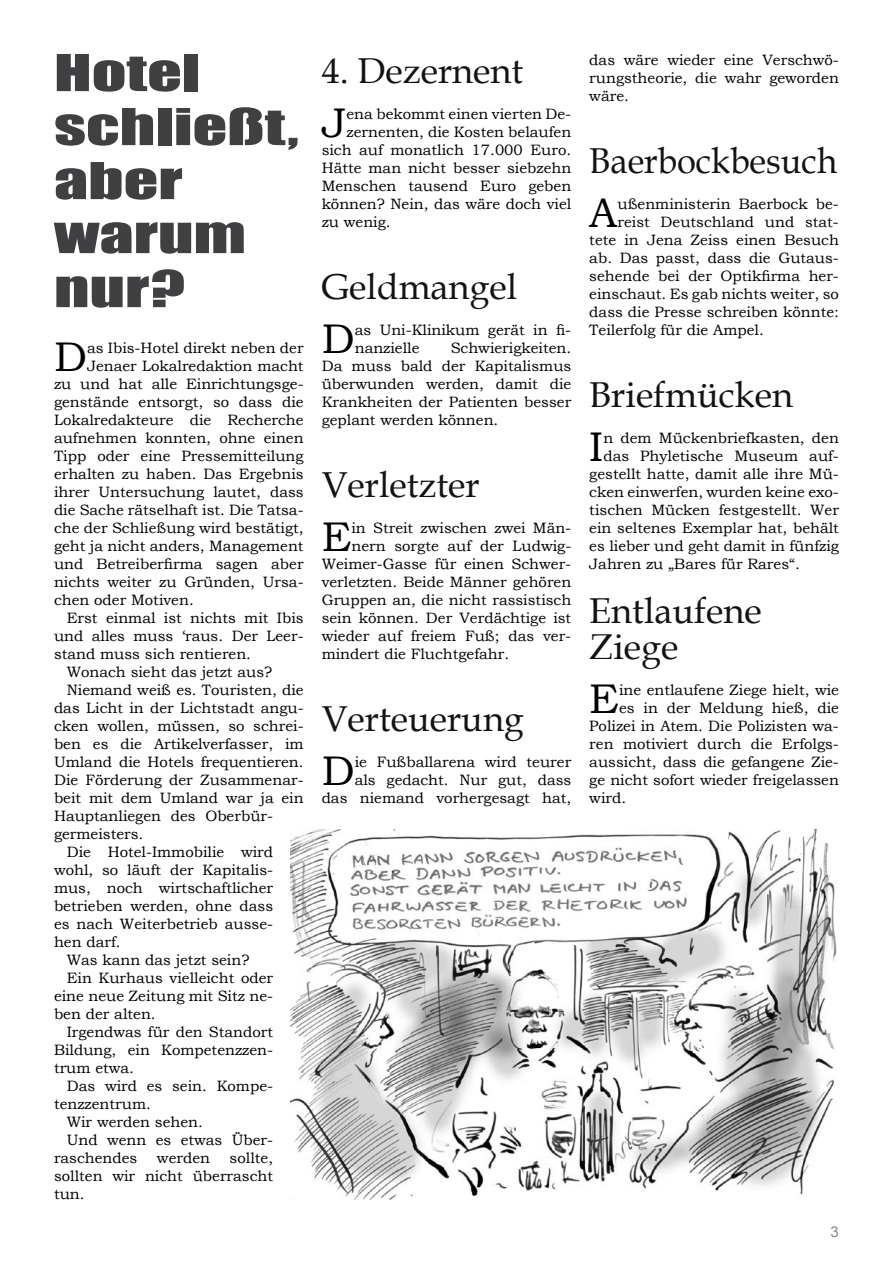
<style>
.page{position:relative;width:893px;height:1263px;background:#fff}
.page>*{position:absolute;margin:0;border:0;box-sizing:border-box;transform-origin:0 0}
.t1{font:46.95px/54px "Impact";color:#404042;scale:1.45 1}
.t2{font:41.4px "Bookman Old Style";color:#000}
.t3{font:36px/36px "Book Antiqua";color:#131314}
.t4{font:36px "Book Antiqua";color:#131314;scale:.96 1}
.t5{font:15px/18px "Bookman Old Style";color:#000;text-align:justify}
.t6{font:15px "Arial";color:#878889}
</style>
<div class="page">
<img style="left:290px;top:829px;width:547px;height:370px">
<h1 class="t1" style="left:54px;top:44px;width:170px">Hotel schließt, aber warum nur?</h1>
<h2 class="t2" style="left:54px;top:330px;width:35px">D</h2>
<p class="t5" style="left:87px;top:339px;width:218px">as Ibis-Hotel direkt neben der</p>
<p class="t5" style="left:87px;top:357px;width:218px">Jenaer Lokalredaktion macht</p>
<p class="t5" style="left:54px;top:375px;width:251px">zu und hat alle Einrichtungsge-</p>
<p class="t5" style="left:54px;top:393px;width:251px">genstände entsorgt, so dass die</p>
<p class="t5" style="left:54px;top:411px;width:251px">Lokalredakteure die Recherche</p>
<p class="t5" style="left:54px;top:429px;width:251px">aufnehmen konnten, ohne einen</p>
<p class="t5" style="left:54px;top:447px;width:251px">Tipp oder eine Pressemitteilung</p>
<p class="t5" style="left:54px;top:465px;width:251px">erhalten zu haben. Das Ergebnis</p>
<p class="t5" style="left:54px;top:483px;width:251px">ihrer Untersuchung lautet, dass</p>
<p class="t5" style="left:54px;top:501px;width:251px">die Sache rätselhaft ist. Die Tatsa-</p>
<p class="t5" style="left:54px;top:519px;width:251px">che der Schließung wird bestätigt,</p>
<p class="t5" style="left:54px;top:537px;width:251px">geht ja nicht anders, Management</p>
<p class="t5" style="left:54px;top:555px;width:251px">und Betreiberfirma sagen aber</p>
<p class="t5" style="left:54px;top:573px;width:251px">nichts weiter zu Gründen, Ursa-</p>
<p class="t5" style="left:54px;top:591px;width:141px">chen oder Motiven.</p>
<p class="t5" style="left:67px;top:609px;width:238px">Erst einmal ist nichts mit Ibis</p>
<p class="t5" style="left:54px;top:627px;width:251px">und alles muss ‘raus. Der Leer-</p>
<p class="t5" style="left:54px;top:645px;width:199px">stand muss sich rentieren.</p>
<p class="t5" style="left:67px;top:663px;width:207px">Wonach sieht das jetzt aus?</p>
<p class="t5" style="left:67px;top:681px;width:238px">Niemand weiß es. Touristen, die</p>
<p class="t5" style="left:54px;top:699px;width:251px">das Licht in der Lichtstadt angu-</p>
<p class="t5" style="left:54px;top:717px;width:251px">cken wollen, müssen, so schrei-</p>
<p class="t5" style="left:54px;top:735px;width:251px">ben es die Artikelverfasser, im</p>
<p class="t5" style="left:54px;top:753px;width:251px">Umland die Hotels frequentieren.</p>
<p class="t5" style="left:54px;top:771px;width:251px">Die Förderung der Zusammenar-</p>
<p class="t5" style="left:54px;top:789px;width:251px">beit mit dem Umland war ja ein</p>
<p class="t5" style="left:54px;top:807px;width:221px">Hauptanliegen des Oberbür-</p>
<p class="t5" style="left:54px;top:825px;width:91px">germeisters.</p>
<p class="t5" style="left:67px;top:843px;width:208px">Die Hotel-Immobilie wird</p>
<p class="t5" style="left:54px;top:861px;width:221px">wohl, so läuft der Kapitalis-</p>
<p class="t5" style="left:54px;top:879px;width:221px">mus, noch wirtschaftlicher</p>
<p class="t5" style="left:54px;top:897px;width:221px">betrieben werden, ohne dass</p>
<p class="t5" style="left:54px;top:915px;width:221px">es nach Weiterbetrieb ausse-</p>
<p class="t5" style="left:54px;top:933px;width:68px">hen darf.</p>
<p class="t5" style="left:67px;top:951px;width:184px">Was kann das jetzt sein?</p>
<p class="t5" style="left:67px;top:969px;width:208px">Ein Kurhaus vielleicht oder</p>
<p class="t5" style="left:54px;top:987px;width:221px">eine neue Zeitung mit Sitz ne-</p>
<p class="t5" style="left:54px;top:1005px;width:103px">ben der alten.</p>
<p class="t5" style="left:67px;top:1023px;width:208px">Irgendwas für den Standort</p>
<p class="t5" style="left:54px;top:1041px;width:221px">Bildung, ein Kompetenzzen-</p>
<p class="t5" style="left:54px;top:1059px;width:82px">trum etwa.</p>
<p class="t5" style="left:67px;top:1077px;width:208px">Das wird es sein. Kompe-</p>
<p class="t5" style="left:54px;top:1095px;width:98px">tenzzentrum.</p>
<p class="t5" style="left:67px;top:1113px;width:138px">Wir werden sehen.</p>
<p class="t5" style="left:67px;top:1131px;width:208px">Und wenn es etwas Über-</p>
<p class="t5" style="left:54px;top:1149px;width:85px">raschendes</p>
<p class="t5" style="left:157px;top:1149px;width:55px">werden</p>
<p class="t5" style="left:54px;top:1149px;width:221px;text-indent:176px">sollte, sollten wir nicht überrascht tun.</p>
<h3 class="t3" style="left:322px;top:52px;width:203px">4. Dezernent</h3>
<h2 class="t2" style="left:322px;top:96px;width:26px">J</h2>
<p class="t5" style="left:346px;top:105px;width:226px">ena bekommt einen vierten De-</p>
<p class="t5" style="left:346px;top:123px;width:226px">zernenten, die Kosten belaufen</p>
<p class="t5" style="left:322px;top:141px;width:251px">sich auf monatlich 17.000 Euro.</p>
<p class="t5" style="left:322px;top:159px;width:251px">Hätte man nicht besser siebzehn</p>
<p class="t5" style="left:322px;top:177px;width:251px">Menschen tausend Euro geben</p>
<p class="t5" style="left:322px;top:195px;width:251px">können? Nein, das wäre doch viel</p>
<p class="t5" style="left:322px;top:213px;width:71px">zu wenig.</p>
<h3 class="t3" style="left:322px;top:268px;width:197px">Geldmangel</h3>
<h2 class="t2" style="left:322px;top:312px;width:35px">D</h2>
<p class="t5" style="left:355px;top:321px;width:218px">as Uni-Klinikum gerät in fi&shy;nanzielle</p>
<p class="t5" style="left:322px;top:339px;width:251px;text-indent:129px">Schwierigkeiten.<br>Da muss bald der Kapitalismus überwunden werden, damit die Krankheiten der Patienten besser geplant werden können.</p>
<h3 class="t3" style="left:322px;top:466px;width:160px">Verletzter</h3>
<h2 class="t2" style="left:322px;top:510px;width:31px">E</h2>
<p class="t5" style="left:351px;top:519px;width:221px">in Streit zwischen zwei Män-</p>
<p class="t5" style="left:351px;top:537px;width:221px">nern sorgte auf der Ludwig-</p>
<p class="t5" style="left:322px;top:555px;width:251px">Weimer-Gasse für einen Schwer-</p>
<p class="t5" style="left:322px;top:573px;width:251px">verletzten. Beide Männer gehören</p>
<p class="t5" style="left:322px;top:591px;width:251px">Gruppen an, die nicht rassistisch</p>
<p class="t5" style="left:322px;top:609px;width:251px">sein können. Der Verdächtige ist</p>
<p class="t5" style="left:322px;top:627px;width:251px">wieder auf freiem Fuß; das ver-</p>
<p class="t5" style="left:322px;top:645px;width:189px">mindert die Fluchtgefahr.</p>
<h3 class="t3" style="left:322px;top:700px;width:204px">Verteuerung</h3>
<h2 class="t2" style="left:322px;top:744px;width:35px">D</h2>
<p class="t5" style="left:322px;top:753px;width:251px;text-align:right">ie Fußballarena wird teurer<br>als gedacht. Nur gut, dass<br>das niemand vorhergesagt hat,</p>
<p class="t5" style="left:589px;top:51px;width:251px">das wäre wieder eine Verschwö&shy;rungstheorie, die wahr geworden wäre.</p>
<h3 class="t4" style="left:589px;top:135px;width:260px">Baerbockbesuch</h3>
<h2 class="t2" style="left:589px;top:186px;width:30px">A</h2>
<p class="t5" style="left:617px;top:195px;width:223px">ußenministerin Baerbock be-</p>
<p class="t5" style="left:617px;top:213px;width:223px">reist Deutschland und stat-</p>
<p class="t5" style="left:589px;top:231px;width:251px">tete in Jena Zeiss einen Besuch</p>
<p class="t5" style="left:589px;top:249px;width:251px">ab. Das passt, dass die Gutaus-</p>
<p class="t5" style="left:589px;top:267px;width:251px">sehende bei der Optikfirma her-</p>
<p class="t5" style="left:589px;top:285px;width:251px">einschaut. Es gab nichts weiter, so</p>
<p class="t5" style="left:589px;top:303px;width:251px">dass die Presse schreiben könnte:</p>
<p class="t5" style="left:589px;top:321px;width:176px">Teilerfolg für die Ampel.</p>
<h3 class="t3" style="left:589px;top:376px;width:205px">Briefmücken</h3>
<h2 class="t2" style="left:589px;top:420px;width:16px">I</h2>
<p class="t5" style="left:603px;top:429px;width:237px">n dem Mückenbriefkasten, den</p>
<p class="t5" style="left:603px;top:447px;width:237px">das Phyletische Museum auf-</p>
<p class="t5" style="left:589px;top:465px;width:251px">gestellt hatte, damit alle ihre Mü-</p>
<p class="t5" style="left:589px;top:483px;width:251px">cken einwerfen, wurden keine exo-</p>
<p class="t5" style="left:589px;top:501px;width:251px">tischen Mücken festgestellt. Wer</p>
<p class="t5" style="left:589px;top:519px;width:251px">ein seltenes Exemplar hat, behält</p>
<p class="t5" style="left:589px;top:537px;width:251px">es lieber und geht damit in fünfzig</p>
<p class="t5" style="left:589px;top:555px;width:212px">Jahren zu „Bares für Rares“.</p>
<h3 class="t3" style="left:589px;top:592px;width:174px">Entlaufene<br>Ziege</h3>
<h2 class="t2" style="left:589px;top:672px;width:31px">E</h2>
<p class="t5" style="left:619px;top:681px;width:221px">ine entlaufene Ziege hielt, wie</p>
<p class="t5" style="left:619px;top:699px;width:221px">es in der Meldung hieß, die</p>
<p class="t5" style="left:589px;top:717px;width:251px">Polizei in Atem. Die Polizisten wa-</p>
<p class="t5" style="left:589px;top:735px;width:251px">ren motiviert durch die Erfolgs-</p>
<p class="t5" style="left:589px;top:753px;width:251px">aussicht, dass die gefangene Zie-</p>
<p class="t5" style="left:589px;top:771px;width:251px">ge nicht sofort wieder freigelassen</p>
<p class="t5" style="left:589px;top:789px;width:38px">wird.</p>
<p class="t6" style="left:831px;top:1222px;width:10px">3</p>
</div>
